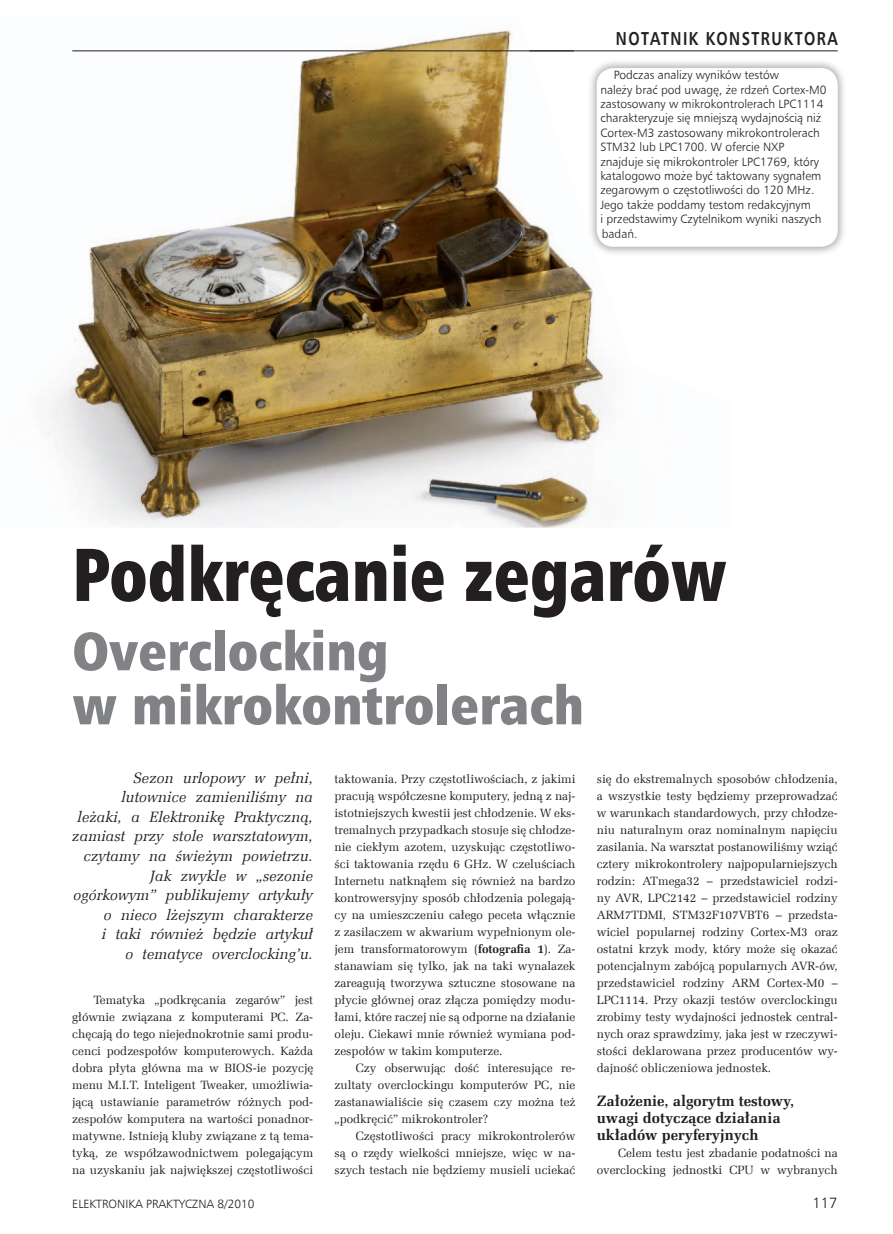
<style>
.page{position:relative;width:893px;height:1234px;background:#fff}
.page>*{position:absolute;margin:0;border:0;box-sizing:border-box;transform-origin:0 0}
.t1{font:75px "Humnst 777 X Blk Cn EU";color:#231f20;scale:.9 1}
.t2{font:54px/54px "Humnst 777 X Blk Cn EU";color:#808285}
.t3{font:18.75px "Humnst 777 EU";color:#231f20;scale:.8 1}
.t4{font:700 18.75px "Humnst 777 EU";letter-spacing:.1em;color:#231f20;scale:.8 1}
.t5{font:italic 15px/19.5px "Zapf Ellipt EU";letter-spacing:.005em;color:#231f20;text-align:right}
.t6{font:700 15px/17px "Zapf Ellipt EU";color:#231f20}
.t7{font:15px "Humnst 777 Lt EU";color:#231f20}
.t8{font:12px/17px "Zapf Ellipt EU";color:#231f20;text-align:justify}
.t9{font:12px/14.4px "Humnst 777 Lt EU";color:#231f20}
.s1{font-weight:700}
</style>
<div class="page">
<img style="left:43px;top:28px;width:688px;height:499px">
<hr style="left:72px;top:51px;width:766px;height:1px;background:#231f20">
<div style="left:586px;top:57px;width:260px;height:198px;background:#231f20;opacity:.35"></div>
<div style="left:597px;top:68px;width:241px;height:179px;background:#fff;border-radius:17px"></div>
<h3 class="t3" style="left:606px;top:27px;width:291px">Overclocking w mikrokontrolerach</h3>
<h3 class="t4" style="left:616px;top:27px;width:279px">NOTATNIK KONSTRUKTORA</h3>
<p class="t9" style="left:600px;top:68px;width:228px;text-indent:14px">Podczas analizy wyników testów<br>należy brać pod uwagę, że rdzeń Cortex-M0 zastosowany w mikrokontrolerach LPC1114 charakteryzuje się mniejszą wydajnością niż Cortex-M3 zastosowany mikrokontrolerach STM32 lub LPC1700. W ofercie NXP znajduje się mikrokontroler LPC1769, który katalogowo może być taktowany sygnałem zegarowym o częstotliwości do 120 MHz.<br>Jego także poddamy testom redakcyjnym<br>i przedstawimy Czytelnikom wyniki naszych badań.</p>
<h1 class="t1" style="left:72px;top:526px;width:729px">Podkręcanie zegarów</h1>
<h2 class="t2" style="left:72px;top:624px;width:513px">Overclocking<br>w mikrokontrolerach</h2>
<p class="t5" style="left:72px;top:768px;width:242px">Sezon urlopowy w pełni, lutownice zamieniliśmy na<br>leżaki, a Elektronikę Praktyczną, zamiast przy stole warsztatowym, czytamy na świeżym powietrzu.<br>Jak zwykle w „sezonie ogórkowym” publikujemy artykuły o nieco lżejszym charakterze<br>i taki również będzie artykuł<br>o tematyce overclocking’u.</p>
<p class="t8" style="left:72px;top:991px;width:242px;text-indent:21px">Tematyka „podkręcania zegarów” jest głównie związana z komputerami PC. Za&shy;chęcają do tego niejednokrotnie sami produ&shy;cenci podzespołów komputerowych. Każda dobra płyta główna ma w BIOS-ie pozycję menu M.I.T. Inteligent Tweaker, umożliwia&shy;jącą ustawianie parametrów różnych pod&shy;zespołów komputera na wartości ponadnor&shy;matywne. Istnieją kluby związane z tą tema&shy;tyką, ze współzawodnictwem polegającym na uzyskaniu jak największej częstotliwości</p>
<p class="t8" style="left:334px;top:770px;width:242px">taktowania. Przy częstotliwościach, z jakimi pracują współczesne komputery, jedną z naj&shy;istotniejszych kwestii jest chłodzenie. W eks&shy;tremalnych przypadkach stosuje się chłodze&shy;nie ciekłym azotem, uzyskując częstotliwo&shy;ści taktowania rzędu 6 GHz. W czeluściach Internetu natknąłem się również na bardzo kontrowersyjny sposób chłodzenia polegają&shy;cy na umieszczeniu całego peceta włącznie z zasilaczem w akwarium wypełnionym ole&shy;jem transformatorowym (<span class="s1">fotografia 1</span>). Za&shy;stanawiam się tylko, jak na taki wynalazek zareagują tworzywa sztuczne stosowane na płycie głównej oraz złącza pomiędzy modu&shy;łami, które raczej nie są odporne na działanie oleju. Ciekawi mnie również wymiana pod&shy;zespołów w takim komputerze.</p>
<p class="t8" style="left:334px;top:1059px;width:242px;text-indent:21px">Czy obserwując dość interesujące re&shy;zultaty overclockingu komputerów PC, nie zastanawialiście się czasem czy można też „podkręcić” mikrokontroler?</p>
<p class="t8" style="left:334px;top:1127px;width:242px;text-indent:21px">Częstotliwości pracy mikrokontrolerów są o rzędy wielkości mniejsze, więc w na&shy;szych testach nie będziemy musieli uciekać</p>
<p class="t8" style="left:597px;top:770px;width:242px">się do ekstremalnych sposobów chłodzenia, a wszystkie testy będziemy przeprowadzać w warunkach standardowych, przy chłodze&shy;niu naturalnym oraz nominalnym napięciu zasilania. Na warsztat postanowiliśmy wziąć cztery mikrokontrolery najpopularniejszych rodzin: ATmega32 – przedstawiciel rodzi&shy;ny AVR, LPC2142 – przedstawiciel rodziny ARM7TDMI, STM32F107VBT6 – przedsta&shy;wiciel popularnej rodziny Cortex-M3 oraz ostatni krzyk mody, który może się okazać potencjalnym zabójcą popularnych AVR-ów, przedstawiciel rodziny ARM Cortex-M0 – LPC1114. Przy okazji testów overclockingu zrobimy testy wydajności jednostek central&shy;nych oraz sprawdzimy, jaka jest w rzeczywi&shy;stości deklarowana przez producentów wy&shy;dajność obliczeniowa jednostek.</p>
<p class="t6" style="left:597px;top:1092px;width:199px">Założenie, algorytm testowy, uwagi dotyczące działania układów peryferyjnych</p>
<p class="t8" style="left:597px;top:1144px;width:242px;text-align:right">Celem testu jest zbadanie podatności na overclocking jednostki CPU w wybranych</p>
<p class="t9" style="left:72px;top:1196px;width:184px">ELEKTRONIKA PRAKTYCZNA 8/2010</p>
<p class="t7" style="left:812px;top:1193px;width:27px">117</p>
</div>
